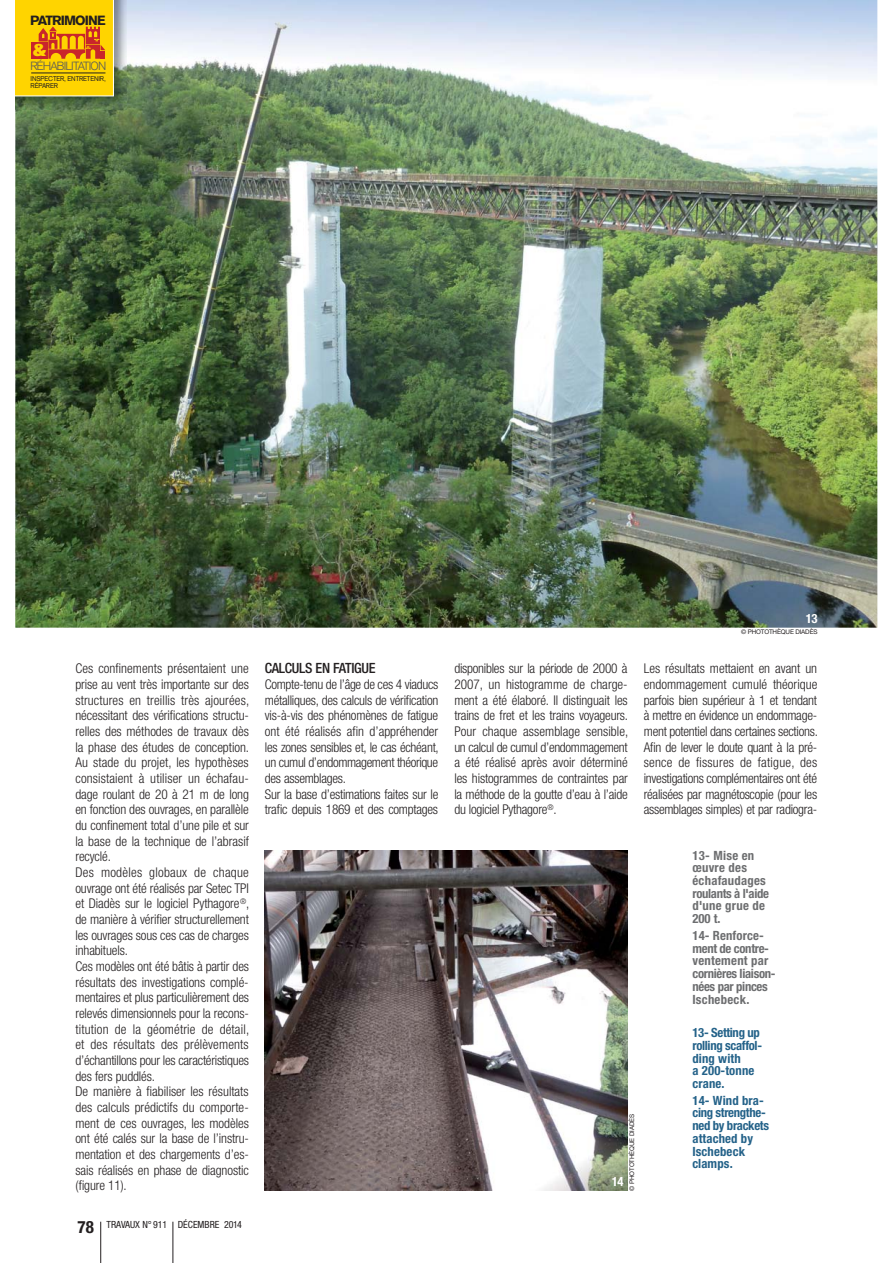
<style>
.page{position:relative;width:893px;height:1263px;background:#fff}
.page>*{position:absolute;margin:0;border:0;box-sizing:border-box;transform-origin:0 0}
.t1{font:700 condensed 16.95px "Helvetica Neue";color:#231f20}
.t2{font:900 expanded 16.95px "Helvetica Neue";color:#ffd400;scale:1.2 1}
.t3{font:500 condensed 14.1px "Helvetica Neue";letter-spacing:-.025em;color:#231f20}
.t4{font:300 condensed 13.5px/15.6px "Helvetica Neue";letter-spacing:-.01em;color:#231f20;text-align:justify}
.t5{font:900 13.2px "Akzidenz Grotesk";letter-spacing:-.065em;color:#231f20}
.t6{font:700 condensed 12.75px/12.8px "Helvetica Neue";letter-spacing:-.025em;color:#6d6e70}
.t7{font:700 condensed 12.75px/12.8px "Helvetica Neue";color:#246289}
.t8{font:700 condensed 12.75px/12.8px "Helvetica Neue";letter-spacing:.01em;color:#6d6e70}
.t9{font:700 condensed 12.75px/12.8px "Helvetica Neue";letter-spacing:-.025em;color:#246289}
.t10{font:700 condensed 12.75px "Helvetica Neue";color:#fff}
.t11{font:300 11.7px "Akzidenz Grotesk";letter-spacing:-.07em;color:#58595b}
.t12{font:condensed 9.9px "Helvetica Neue";color:#231f20}
.t13{font:6.9px/7.1px "Akzidenz Grotesk";letter-spacing:-.02em;color:#231f20;scale:.93 1}
.t14{font:6.3px "Helvetica Neue";letter-spacing:-.02em;color:#231f20}
</style>
<div class="page">
<img style="left:15px;top:0;width:862px;height:628px">
<hr style="left:173px;top:1222px;width:1px;height:41px;background:#231f20">
<hr style="left:100px;top:1222px;width:1px;height:41px;background:#231f20">
<img style="left:15px;top:0;width:112px;height:109px">
<svg style="left:15px;top:0;width:99px;height:96px;background:#f5bb0a"></svg>
<img style="left:265px;top:850px;width:363px;height:341px">
<p class="t5" style="left:30px;top:16px;width:77px">PATRIMOINE</p>
<p class="t2" style="left:33px;top:44px;width:12px">&amp;</p>
<p class="t11" style="left:30px;top:62px;width:77px">RÉHABILITATION</p>
<p class="t13" style="left:31px;top:75px;width:82px">INSPECTER, ENTRETENIR,<br>RÉPARER</p>
<p class="t4" style="left:75px;top:662px;width:175px;text-align:left">Ces confinements présentaient une prise au vent très importante sur des structures en treillis très ajourées, nécessitant des vérifications structu&shy;relles des méthodes de travaux dès la phase des études de conception.<br>Au stade du projet, les hypothèses consistaient à utiliser un échafau&shy;dage roulant de 20 à 21 m de long en fonction des ouvrages, en parallèle du confinement total d’une pile et sur la base de la technique de l’abrasif recyclé.<br>Des modèles globaux de chaque ouvrage ont été réalisés par Setec TPI et Diadès sur le logiciel Pythagore <sup>®</sup>, de manière à vérifier structurellement les ouvrages sous ces cas de charges inhabituels.<br>Ces modèles ont été bâtis à partir des résultats des investigations complé&shy;mentaires et plus particulièrement des relevés dimensionnels pour la recons&shy;titution de la géométrie de détail, et des résultats des prélèvements d’échantillons pour les caractéristiques des fers puddlés.<br>De manière à fiabiliser les résultats des calculs prédictifs du comporte&shy;ment de ces ouvrages, les modèles ont été calés sur la base de l’instru&shy;mentation et des chargements d’es&shy;sais réalisés en phase de diagnostic ( figure 11).</p>
<p class="t3" style="left:265px;top:663px;width:112px">CALCULS EN FATIGUE</p>
<p class="t4" style="left:265px;top:678px;width:175px;text-align:left">Compte-tenu de l’âge de ces 4 viaducs métalliques, des calculs de vérification vis-à-vis des phénomènes de fatigue ont été réalisés afin d’appréhender les zones sensibles et, le cas échéant, un cumul d’endommagement théorique des assemblages.<br>Sur la base d’estimations faites sur le trafic depuis 1869 et des comptages</p>
<p class="t1" style="left:78px;top:1221px;width:18px">78</p>
<p class="t12" style="left:107px;top:1221px;width:137px">TRAVAUX N° 911 DÉCEMBRE 2014</p>
<p class="t10" style="left:806px;top:613px;width:13px">13</p>
<p class="t14" style="left:741px;top:630px;width:78px">© PHOTOTHÈQUE DIADÈS</p>
<p class="t4" style="left:454px;top:662px;width:175px">disponibles sur la période de 2000 à 2007, un histogramme de charge&shy;ment a été élaboré. Il distinguait les trains de fret et les trains voyageurs.<br>Pour chaque assemblage sensible, un calcul de cumul d’endommagement a été réalisé après avoir déterminé les histogrammes de contraintes par la méthode de la goutte d’eau à l’aide du logiciel Pythagore <sup>®</sup>.</p>
<p class="t4" style="left:644px;top:662px;width:176px">Les résultats mettaient en avant un endommagement cumulé théorique parfois bien supérieur à 1 et tendant à mettre en évidence un endommage&shy;ment potentiel dans certaines sections.<br>Afin de lever le doute quant à la pré&shy;sence de fissures de fatigue, des investigations complémentaires ont été réalisées par magnétoscopie ( pour les assemblages simples ) et par radiogra-</p>
<p class="t14" style="left:630px;top:1191px;width:78px;rotate:-90deg">© PHOTOTHÈQUE DIADÈS</p>
<p class="t10" style="left:612px;top:1176px;width:13px">14</p>
<p class="t8" style="left:692px;top:850px;width:78px">13- Mise en œuvre des échafaudages roulants à l'aide d'une grue de<br>200 t.</p>
<p class="t6" style="left:692px;top:930px;width:85px">14- Renforce&shy;ment de contre&shy;ventement par cornières liaison&shy;nées par pinces<br>Ischebeck.</p>
<p class="t9" style="left:692px;top:1027px;width:71px">13- Setting up rolling scaffol&shy;ding with<br>a 200-tonne crane.</p>
<p class="t7" style="left:692px;top:1095px;width:78px">14- Wind bra&shy;cing strengthe&shy;ned by brackets attached by<br>Ischebeck clamps.</p>
</div>
